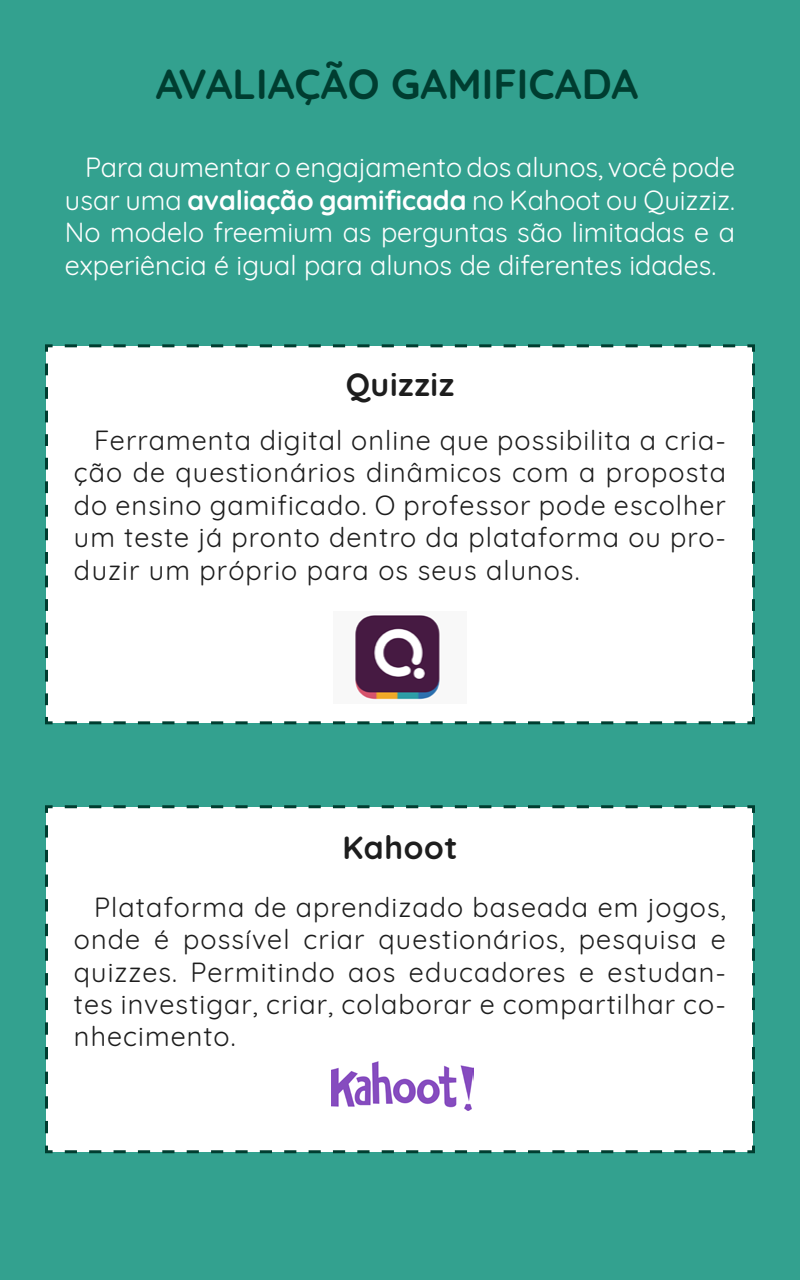
<style>
.page{position:relative;width:800px;height:1280px;background:#33a18f}
.page>*{position:absolute;margin:0;border:0;box-sizing:border-box;transform-origin:0 0}
.t1{font:700 42px "Quicksand";color:#003d30}
.t2{font:700 32px "Quicksand";letter-spacing:.02em;color:#1d1d1d}
.t3{font:27px/32.4px "Quicksand";letter-spacing:.04em;color:#1d1d1d;text-align:justify}
.t4{font:27px/32.4px "Quicksand";color:#fff;text-align:justify}
.s1{font-weight:700}
</style>
<div class="page">
<div style="left:45px;top:344px;width:710px;height:381px;background:#fff"></div>
<div style="left:45px;top:805px;width:710px;height:349px;background:#fff"></div>
<img style="left:333px;top:612px;width:134px;height:92px">
<img style="left:332px;top:1062px;width:142px;height:49px">
<h1 class="t1" style="left:156px;top:49px;width:484px">AVALIAÇÃO GAMIFICADA</h1>
<p class="t4" style="left:65px;top:149px;width:672px;text-indent:20px">Para aumentar o engajamento dos alunos, você pode usar uma <span class="s1">avaliação gamificada</span> no Kahoot ou Quizziz.<br>No modelo freemium as perguntas são limitadas e a experiência é igual para alunos de diferentes idades.</p>
<p class="t2" style="left:346px;top:358px;width:110px">Quizziz</p>
<p class="t3" style="left:74px;top:422px;width:654px;text-indent:20px">Ferramenta digital online que possibilita a cria&shy;ção de questionários dinâmicos com a proposta do ensino gamificado. O professor pode escolher um teste já pronto dentro da plataforma ou pro&shy;duzir um próprio para os seus alunos.</p>
<p class="t2" style="left:342px;top:821px;width:117px">Kahoot</p>
<p class="t3" style="left:74px;top:888px;width:654px;text-indent:20px">Plataforma de aprendizado baseada em jogos, onde é possível criar questionários, pesquisa e quizzes. Permitindo aos educadores e estudan&shy;tes investigar, criar, colaborar e compartilhar co&shy;nhecimento.</p>
</div>
